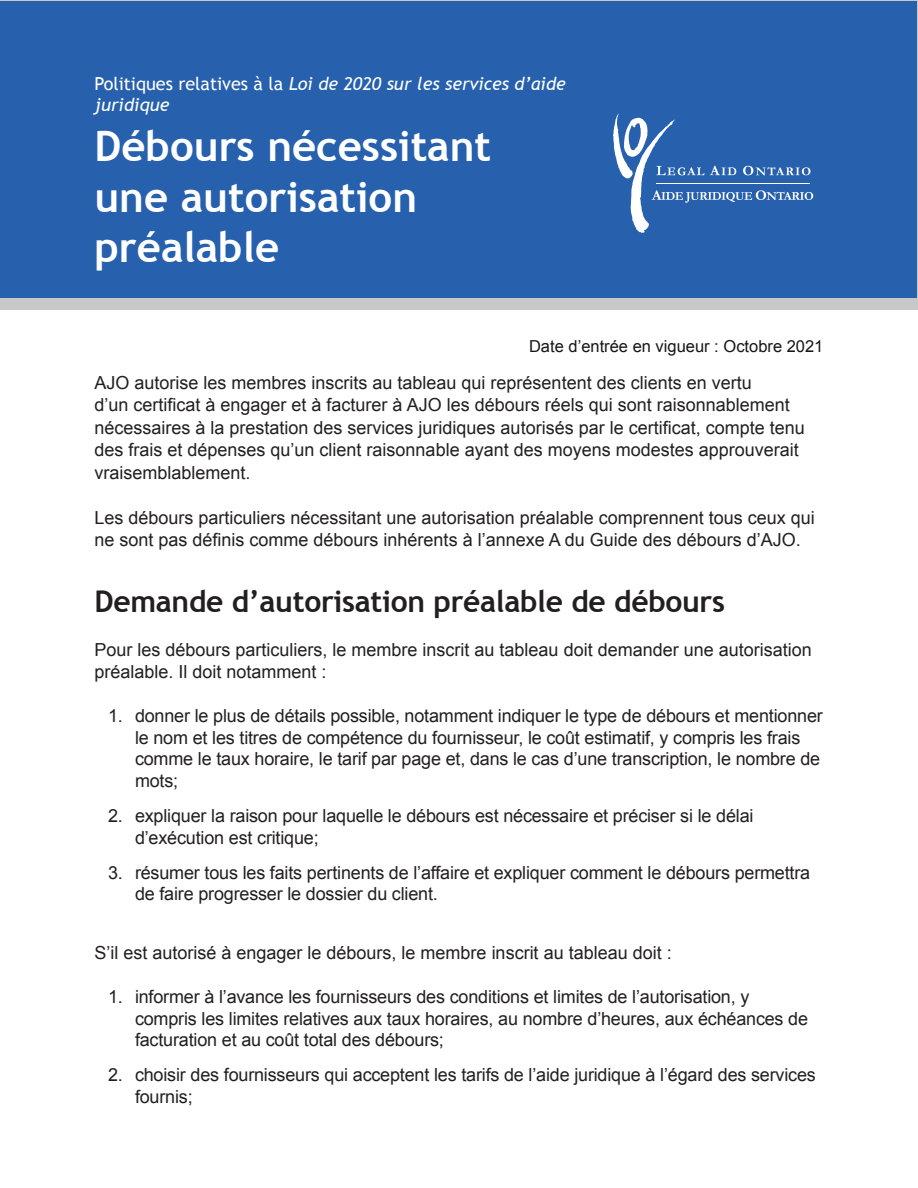
<style>
.page{position:relative;width:918px;height:1188px;background:#fff}
.page>*{position:absolute;margin:0;border:0;box-sizing:border-box;transform-origin:0 0}
.Heading_1__title_pag{font:700 42px/50.4px "Trebuchet MS";color:#fff}
.Heading_2{font:700 30px "Trebuchet MS";letter-spacing:-.01em;color:#231f20}
.t1{font:18px/21.6px "Arial";letter-spacing:-.01em;color:#231f20}
.Heading_1__title_pag-2{font:italic 18px/21px "Trebuchet MS";color:#fff}
.t2{font:16.5px "Arial";color:#171717}
.s1{font-style:normal}
</style>
<div class="page">
<div style="left:0;top:0;width:918px;height:310px;background:#c6c8c9"></div>
<div style="left:1px;top:1px;width:916px;height:297px;background:#2761ae"></div>
<svg style="left:613px;top:114px;width:200px;height:119px"></svg>
<h1 class="Heading_1__title_pag-2" style="left:94px;top:73px;width:473px"><span class="s1">Politiques relatives à la</span> Loi de 2020 sur les services d’aide juridique</h1>
<h1 class="Heading_1__title_pag" style="left:94px;top:121px;width:398px">Débours nécessitant une autorisation préalable</h1>
<p class="t2" style="left:529px;top:336px;width:296px">Date d’entrée en vigueur : Octobre 2021</p>
<p class="t1" style="left:94px;top:372px;width:712px;line-height:22.5px">AJO autorise les membres inscrits au tableau qui représentent des clients en vertu<br>d’un certificat à engager et à facturer à AJO les débours réels qui sont raisonnablement nécessaires à la prestation des services juridiques autorisés par le certificat, compte tenu des frais et dépenses qu’un client raisonnable ayant des moyens modestes approuverait vraisemblablement.</p>
<p class="t1" style="left:94px;top:507px;width:722px;line-height:22.5px">Les débours particuliers nécessitant une autorisation préalable comprennent tous ceux qui ne sont pas définis comme débours inhérents à l’annexe A du Guide des débours d’AJO.</p>
<h2 class="Heading_2" style="left:94px;top:583px;width:632px">Demande d’autorisation préalable de débours</h2>
<p class="t1" style="left:94px;top:638px;width:719px;line-height:22.5px">Pour les débours particuliers, le membre inscrit au tableau doit demander une autorisation préalable. Il doit notamment :</p>
<p class="t1" style="left:135px;top:705px;width:689px;text-indent:-27px">1. donner le plus de détails possible, notamment indiquer le type de débours et mentionner le nom et les titres de compétence du fournisseur, le coût estimatif, y compris les frais comme le taux horaire, le tarif par page et, dans le cas d’une transcription, le nombre de mots;</p>
<p class="t1" style="left:135px;top:805px;width:620px;text-indent:-27px">2. expliquer la raison pour laquelle le débours est nécessaire et préciser si le délai d’exécution est critique;</p>
<p class="t1" style="left:135px;top:862px;width:677px;text-indent:-27px">3. résumer tous les faits pertinents de l’affaire et expliquer comment le débours permettra de faire progresser le dossier du client.</p>
<p class="t1" style="left:94px;top:942px;width:579px">S’il est autorisé à engager le débours, le membre inscrit au tableau doit :</p>
<p class="t1" style="left:135px;top:986px;width:675px;text-indent:-27px">1. informer à l’avance les fournisseurs des conditions et limites de l’autorisation, y compris les limites relatives aux taux horaires, au nombre d’heures, aux échéances de facturation et au coût total des débours;</p>
<p class="t1" style="left:135px;top:1064px;width:682px;text-indent:-27px">2. choisir des fournisseurs qui acceptent les tarifs de l’aide juridique à l’égard des services fournis;</p>
</div>
